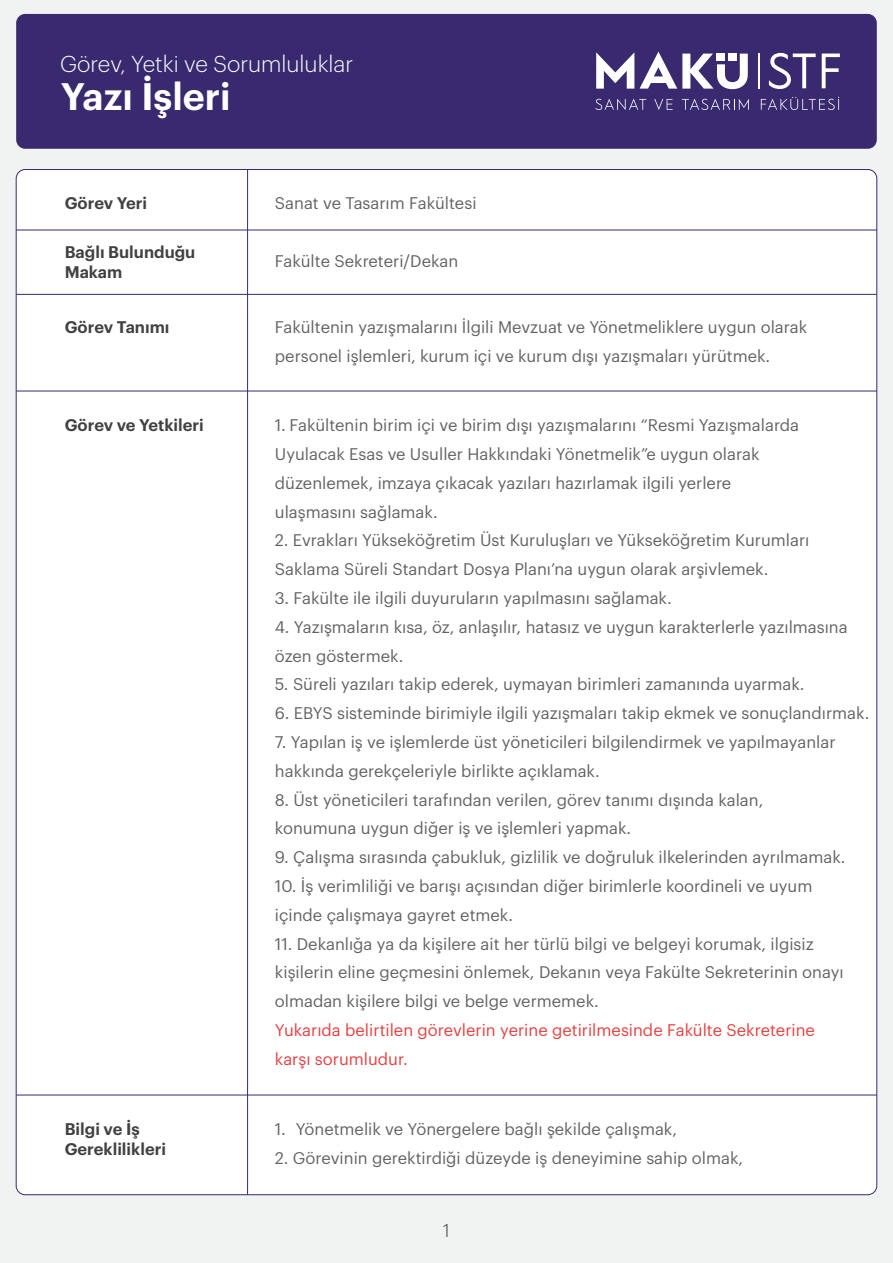
<style>
.page{position:relative;width:893px;height:1263px;background:#f1f2f2}
.page>*{position:absolute;margin:0;border:0;box-sizing:border-box;transform-origin:0 0}
.t1{font:600 37.5px "Graphik";color:#fff}
.t2{font:300 22.5px "Graphik";color:#fff}
.t3{font:300 18px "Graphik";color:#414042}
.t4{font:16.5px/28.8px "Graphik";color:#636466}
.t5{font:16.5px/28.8px "Graphik";color:#e54242}
.t6{font:600 16.5px/19.8px "Graphik";color:#414042}
</style>
<div class="page">
<div style="left:16px;top:14px;width:861px;height:135px;background:#39296f"></div>
<div style="left:16px;top:169px;width:861px;height:1026px;background:#fff;border-radius:9px"></div>
<svg style="left:595px;top:99px;width:51px;height:11px"></svg>
<svg style="left:654px;top:99px;width:19px;height:11px"></svg>
<svg style="left:682px;top:99px;width:67px;height:11px"></svg>
<svg style="left:761px;top:96px;width:79px;height:14px"></svg>
<svg style="left:596px;top:52px;width:38px;height:37px"></svg>
<svg style="left:640px;top:52px;width:108px;height:37px"></svg>
<svg style="left:769px;top:53px;width:47px;height:36px"></svg>
<svg style="left:822px;top:54px;width:18px;height:34px"></svg>
<hr style="left:758px;top:54px;width:2px;height:35px;background:#fff">
<hr style="left:247px;top:169px;width:1px;height:1026px;background:#39296f">
<hr style="left:16px;top:230px;width:861px;height:1px;background:#39296f">
<hr style="left:16px;top:294px;width:861px;height:1px;background:#39296f">
<hr style="left:16px;top:391px;width:861px;height:1px;background:#39296f">
<hr style="left:16px;top:1095px;width:861px;height:1px;background:#39296f">
<h2 class="t2" style="left:60px;top:47px;width:295px">Görev, Yetki ve Sorumluluklar</h2>
<h1 class="t1" style="left:61px;top:68px;width:171px">Yazı İşleri</h1>
<p class="t6" style="left:65px;top:191px;width:84px">Görev Yeri</p>
<p class="t6" style="left:65px;top:241px;width:132px">Bağlı Bulunduğu<br>Makam</p>
<p class="t4" style="left:275px;top:187px;width:203px">Sanat ve Tasarım Fakültesi</p>
<p class="t4" style="left:275px;top:245px;width:185px">Fakülte Sekreteri/Dekan</p>
<p class="t6" style="left:65px;top:316px;width:106px">Görev Tanımı</p>
<p class="t4" style="left:275px;top:312px;width:534px">Fakültenin yazışmalarını İlgili Mevzuat ve Yönetmeliklere uygun olarak personel işlemleri, kurum içi ve kurum dışı yazışmaları yürütmek.</p>
<p class="t6" style="left:65px;top:414px;width:141px">Görev ve Yetkileri</p>
<p class="t4" style="left:275px;top:409px;width:526px">1. Fakültenin birim içi ve birim dışı yazışmalarını “Resmi Yazışmalarda Uyulacak Esas ve Usuller Hakkındaki Yönetmelik”e uygun olarak düzenlemek, imzaya çıkacak yazıları hazırlamak ilgili yerlere ulaşmasını sağlamak.</p>
<p class="t4" style="left:275px;top:525px;width:536px">2. Evrakları Yükseköğretim Üst Kuruluşları ve Yükseköğretim Kurumları<br>Saklama Süreli Standart Dosya Planı’na uygun olarak arşivlemek.</p>
<p class="t4" style="left:275px;top:582px;width:398px">3. Fakülte ile ilgili duyuruların yapılmasını sağlamak.</p>
<p class="t4" style="left:275px;top:611px;width:574px">4. Yazışmaların kısa, öz, anlaşılır, hatasız ve uygun karakterlerle yazılmasına özen göstermek.</p>
<p class="t4" style="left:275px;top:669px;width:531px">5. Süreli yazıları takip ederek, uymayan birimleri zamanında uyarmak.</p>
<p class="t4" style="left:275px;top:697px;width:596px">6. EBYS sisteminde birimiyle ilgili yazışmaları takip ekmek ve sonuçlandırmak.</p>
<p class="t4" style="left:275px;top:726px;width:562px">7. Yapılan iş ve işlemlerde üst yöneticileri bilgilendirmek ve yapılmayanlar hakkında gerekçeleriyle birlikte açıklamak.</p>
<p class="t4" style="left:275px;top:784px;width:490px">8. Üst yöneticileri tarafından verilen, görev tanımı dışında kalan, konumuna uygun diğer iş ve işlemleri yapmak.</p>
<p class="t4" style="left:275px;top:841px;width:572px">9. Çalışma sırasında çabukluk, gizlilik ve doğruluk ilkelerinden ayrılmamak.</p>
<p class="t4" style="left:275px;top:870px;width:539px">10. İş verimliliği ve barışı açısından diğer birimlerle koordineli ve uyum içinde çalışmaya gayret etmek.</p>
<p class="t4" style="left:275px;top:928px;width:570px">11. Dekanlığa ya da kişilere ait her türlü bilgi ve belgeyi korumak, ilgisiz kişilerin eline geçmesini önlemek, Dekanın veya Fakülte Sekreterinin onayı olmadan kişilere bilgi ve belge vermemek.</p>
<p class="t5" style="left:275px;top:1014px;width:542px">Yukarıda belirtilen görevlerin yerine getirilmesinde Fakülte Sekreterine karşı sorumludur.</p>
<p class="t6" style="left:65px;top:1118px;width:103px">Bilgi ve İş<br>Gereklilikleri</p>
<p class="t4" style="left:275px;top:1113px;width:404px">1. Yönetmelik ve Yönergelere bağlı şekilde çalışmak,</p>
<p class="t4" style="left:275px;top:1142px;width:470px">2. Görevinin gerektirdiği düzeyde iş deneyimine sahip olmak,</p>
<p class="t3" style="left:443px;top:1217px;width:8px">1</p>
</div>
